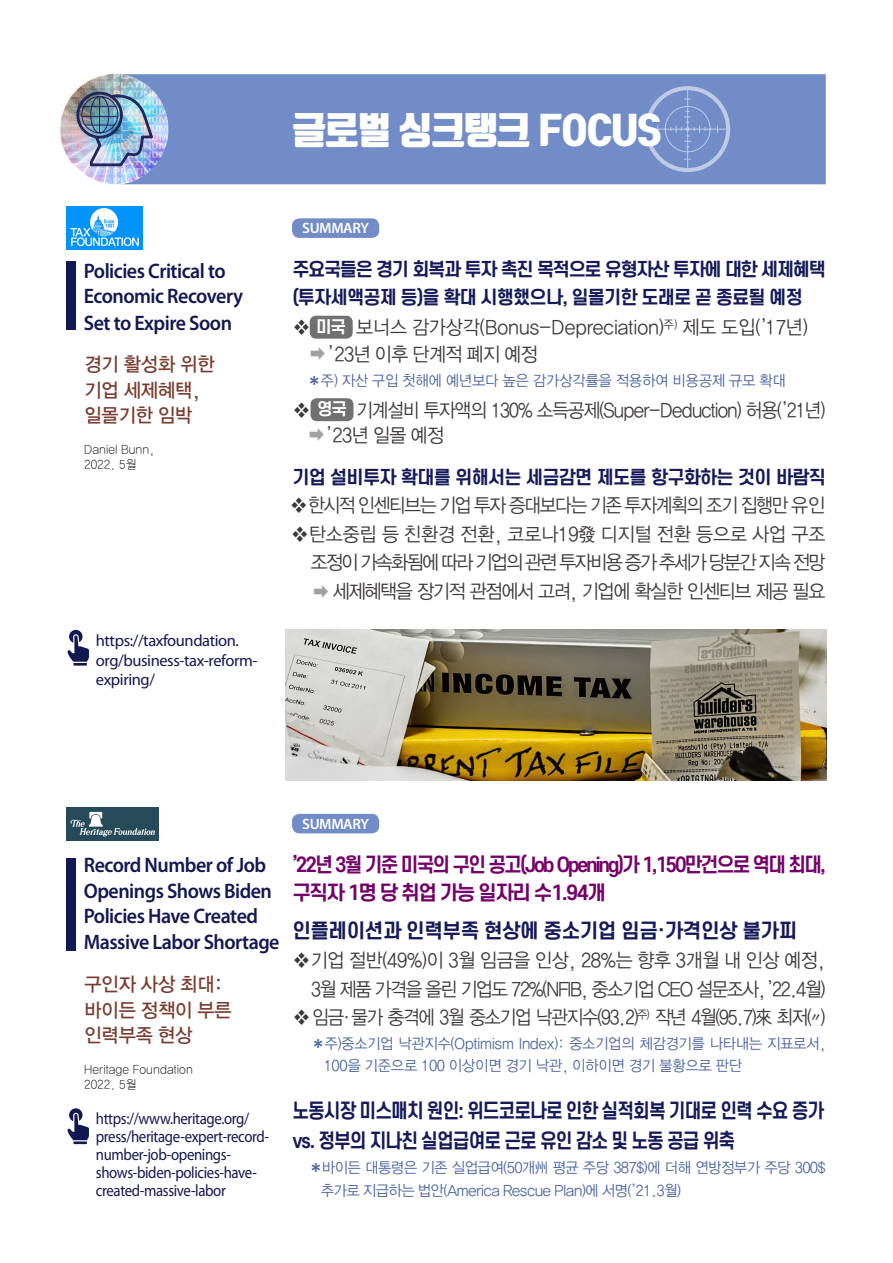
<style>
.page{position:relative;width:893px;height:1263px;background:#fff}
.page>*{position:absolute;margin:0;border:0;box-sizing:border-box;transform-origin:0 0}
.t1{font:900 37.05px "Tmon Monsori";letter-spacing:-.025em;color:#fff}
.t2{font:600 21px/25.8px "Myriad Pro";letter-spacing:-.025em;color:#121851;scale:.95 1}
.t3{font:19.5px "YDYGO125";letter-spacing:-.14em;color:#3e3a39;scale:.94 1}
.t4{font:19.5px "YDYGO125";letter-spacing:-.075em;color:#3e3a39;scale:.94 1}
.t5{font:700 19.5px/30px "S Core Dream 6";letter-spacing:-.06em;color:#151a59;scale:.9 1}
.t6{font:19.5px "YDYGO135";letter-spacing:-.075em;color:#7a3c2f;scale:.95 1}
.t7{font:700 19.5px "S Core Dream 6";letter-spacing:-.1em;color:#750069;scale:.95 1}
.t8{font:19.5px "YDYGO125";letter-spacing:-.12em;color:#3e3a39;scale:.91 1}
.t9{font:19.5px "YDYGO125";letter-spacing:-.14em;color:#3e3a39;scale:.92 1}
.t10{font:19.5px "YDYGO125";letter-spacing:-.09em;color:#3e3a39;scale:.94 1}
.t11{font:19.5px "YDYGO125";letter-spacing:-.16em;color:#3e3a39;scale:.94 1}
.t12{font:700 19.5px "S Core Dream 6";letter-spacing:-.03em;color:#151a59}
.t13{font:700 19.5px "S Core Dream 6";letter-spacing:-.08em;color:#750069}
.t14{font:19.5px "YDYGO125";letter-spacing:-.1em;color:#3e3a39;scale:.94 1}
.t15{font:700 18px "S Core Dream 6";letter-spacing:-.05em;color:#151a59}
.t16{font:700 18px "S Core Dream 6";letter-spacing:-.08em;color:#151a59}
.t17{font:16.5px/18px "Myriad Pro";letter-spacing:-.025em;color:#121851;scale:.9 1}
.t18{font:16.5px/19.8px "Myriad Pro";letter-spacing:-.025em;color:#121851}
.t19{font:700 16.35px "S Core Dream 6";color:#fff}
.t20{font:15px "YDYGO125";letter-spacing:-.09em;color:#4d66a2;scale:.95 1}
.t21{font:600 15px "Myriad Pro";letter-spacing:-.025em;color:#fff}
.t22{font:12px "YDYGO115";letter-spacing:-.05em;color:#000;scale:.95 1}
.s1{font-family:"YDYGO145"}
</style>
<div class="page">
<img style="left:285px;top:630px;width:541px;height:150px">
<img style="left:60px;top:73px;width:112px;height:112px">
<img style="left:75px;top:90px;width:46px;height:78px">
<hr style="left:84px;top:106px;width:32px;height:1px;background:#232658">
<div style="left:121px;top:74px;width:705px;height:110px;background:#718cc7"></div>
<svg style="left:645px;top:84px;width:87px;height:90px;background:#7d96cb"></svg>
<div style="left:66px;top:261px;width:9px;height:69px;background:#121851"></div>
<div style="left:66px;top:858px;width:9px;height:93px;background:#121851"></div>
<svg style="left:68px;top:630px;width:21px;height:36px"></svg>
<svg style="left:68px;top:1108px;width:21px;height:36px"></svg>
<div style="left:292px;top:218px;width:87px;height:20px;background:#718cc7;border-radius:8px"></div>
<div style="left:292px;top:814px;width:87px;height:19px;background:#718cc7;border-radius:8px"></div>
<div style="left:310px;top:316px;width:43px;height:23px;background:#727171;border-radius:6px"></div>
<div style="left:311px;top:398px;width:42px;height:23px;background:#727171;border-radius:6px"></div>
<img style="left:66px;top:807px;width:92px;height:33px">
<img style="left:66px;top:206px;width:77px;height:43px">
<p class="t2" style="left:84px;top:257px;width:169px">Policies Critical to<br>Economic Recovery<br>Set to Expire Soon</p>
<p class="t6" style="left:84px;top:351px;width:140px">경기 활성화 위한</p>
<p class="t6" style="left:84px;top:377px;width:125px">기업 세제혜택,</p>
<p class="t6" style="left:84px;top:402px;width:117px">일몰기한 임박</p>
<p class="t22" style="left:84px;top:441px;width:76px">Daniel Bunn,</p>
<p class="t22" style="left:84px;top:456px;width:57px">2022. 5월</p>
<p class="t18" style="left:96px;top:630px;width:163px">https://taxfoundation. org/business-tax-reform&shy;expiring/</p>
<p class="t1" style="left:292px;top:109px;width:371px">글로벌 싱크탱크 FOCUS</p>
<p class="t21" style="left:302px;top:218px;width:68px">SUMMARY</p>
<p class="t16" style="left:292px;top:257px;width:535px">주요국들은 경기 회복과 투자 촉진 목적으로 유형자산 투자에 대한 세제혜택</p>
<p class="t15" style="left:292px;top:284px;width:512px">(투자세액공제 등)을 확대 시행했으나, 일몰기한 도래로 곧 종료될 예정</p>
<p class="t3" style="left:292px;top:314px;width:21px">❖</p>
<p class="t19" style="left:316px;top:315px;width:32px">미국</p>
<p class="t4" style="left:355px;top:314px;width:484px">보너스 감가상각(Bonus-Depreciation)<sup>주)</sup> 제도 도입(’17년)</p>
<p class="t14" style="left:329px;top:341px;width:224px">’23년 이후 단계적 폐지 예정</p>
<p class="t20" style="left:307px;top:370px;width:506px"><span class="s1">✽</span>주) 자산 구입 첫해에 예년보다 높은 감가상각률을 적용하여 비용공제 규모 확대</p>
<p class="t3" style="left:292px;top:397px;width:21px">❖</p>
<p class="t19" style="left:317px;top:397px;width:32px">영국</p>
<p class="t8" style="left:356px;top:397px;width:518px">기계설비 투자액의 130% 소득공제(Super-Deduction) 허용(’21년)</p>
<p class="t3" style="left:327px;top:422px;width:126px">’23년 일몰 예정</p>
<p class="t15" style="left:292px;top:464px;width:535px">기업 설비투자 확대를 위해서는 세금감면 제도를 항구화하는 것이 바람직</p>
<p class="t3" style="left:290px;top:492px;width:572px">❖ 한시적 인센티브는 기업 투자 증대보다는 기존 투자계획의 조기 집행만 유인</p>
<p class="t4" style="left:291px;top:521px;width:571px">❖ 탄소중립 등 친환경 전환, 코로나19發 디지털 전환 등으로 사업 구조</p>
<p class="t11" style="left:310px;top:549px;width:550px">조정이 가속화됨에 따라 기업의 관련 투자비용 증가 추세가 당분간 지속 전망</p>
<p class="t3" style="left:332px;top:578px;width:527px">세제혜택을 장기적 관점에서 고려, 기업에 확실한 인센티브 제공 필요</p>
<p class="t2" style="left:84px;top:851px;width:208px">Record Number of Job<br>Openings Shows Biden<br>Policies Have Created<br>Massive Labor Shortage</p>
<p class="t6" style="left:84px;top:971px;width:148px">구인자 사상 최대:</p>
<p class="t6" style="left:84px;top:996px;width:158px">바이든 정책이 부른</p>
<p class="t6" style="left:84px;top:1022px;width:117px">인력부족 현상</p>
<p class="t22" style="left:84px;top:1061px;width:117px">Heritage Foundation</p>
<p class="t22" style="left:84px;top:1076px;width:57px">2022. 5월</p>
<p class="t17" style="left:96px;top:1109px;width:194px">https://www.heritage.org/ press/heritage-expert-record&shy;number-job-openings&shy;shows-biden-policies-have&shy;created-massive-labor</p>
<p class="t21" style="left:302px;top:814px;width:68px">SUMMARY</p>
<p class="t7" style="left:292px;top:850px;width:563px">’22년 3월 기준 미국의 구인 공고(Job Opening)가 1,150만건으로 역대 최대,</p>
<p class="t13" style="left:292px;top:879px;width:315px">구직자 1명 당 취업 가능 일자리 수1.94개</p>
<p class="t12" style="left:292px;top:916px;width:507px">인플레이션과 인력부족 현상에 중소기업 임금·가격인상 불가피</p>
<p class="t10" style="left:292px;top:947px;width:569px">❖ 기업 절반(49%)이 3월 임금을 인상, 28%는 향후 3개월 내 인상 예정,</p>
<p class="t9" style="left:310px;top:976px;width:562px">3월 제품 가격을 올린 기업도 72%(NFIB, 중소기업 CEO 설문조사, ’22.4월)</p>
<p class="t3" style="left:292px;top:1004px;width:569px">❖ 임금·물가 충격에 3월 중소기업 낙관지수(93.2)<sup>주)</sup> 작년 4월(95.7)來 최저(〃)</p>
<p class="t20" style="left:311px;top:1033px;width:544px"><span class="s1">✽</span>주)중소기업 낙관지수(Optimism Index): 중소기업의 체감경기를 나타내는 지표로서,</p>
<p class="t20" style="left:323px;top:1056px;width:443px">100을 기준으로 100 이상이면 경기 낙관, 이하이면 경기 불황으로 판단</p>
<p class="t5" style="left:292px;top:1095px;width:593px">노동시장 미스매치 원인: 위드코로나로 인한 실적회복 기대로 인력 수요 증가 vs. 정부의 지나친 실업급여로 근로 유인 감소 및 노동 공급 위축</p>
<p class="t20" style="left:309px;top:1158px;width:546px"><span class="s1">✽</span>바이든 대통령은 기존 실업급여(50개州 평균 주당 387$)에 더해 연방정부가 주당 300$</p>
<p class="t20" style="left:320px;top:1180px;width:381px">추가로 지급하는 법안(America Rescue Plan)에 서명(’21.3월)</p>
</div>
